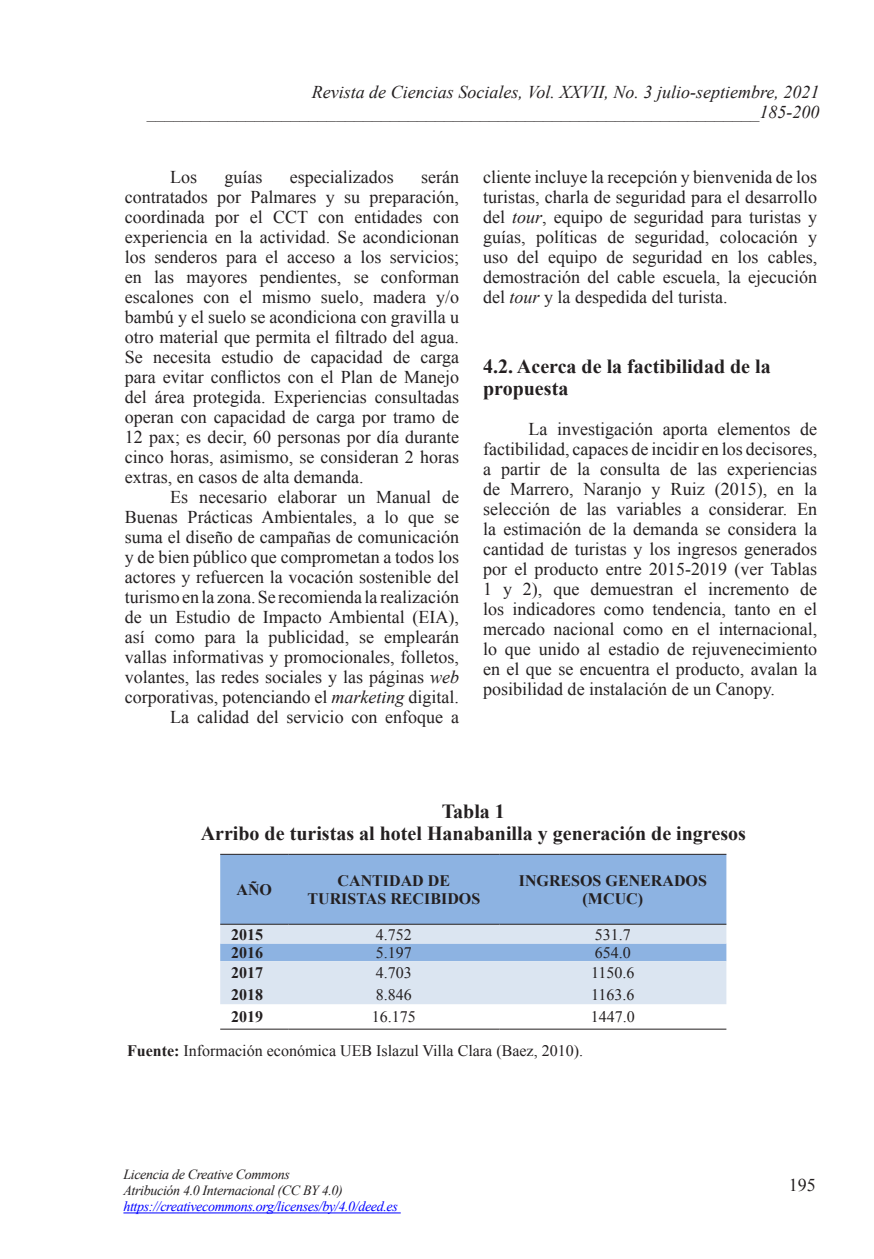
<style>
.page{position:relative;width:874px;height:1259px;background:#fff}
.page>*{position:absolute;margin:0;border:0;box-sizing:border-box;transform-origin:0 0}
.a_titulo-tabla{font:700 20px "Times New Roman";color:#231f20}
.a_titulo1{font:700 20px/22px "Times New Roman";color:#231f20}
.a_contenido{font:18px/20px "Times New Roman";color:#231f20;text-align:justify}
.t1{font:italic 18px/20px "Times New Roman";color:#231f20;text-align:right}
.Párrafo_de_lista{font:16px "Times New Roman";color:#231f20}
.Párrafo_de_lista-2{font:700 16px/18px "Times New Roman";color:#231f20;text-align:center}
.t2{font:italic 14px/16px "Times New Roman";letter-spacing:-.025em;color:#231f20}
.t3{font:italic 14px "Times New Roman";letter-spacing:-.025em;color:#00f}
.s1{font-style:italic}
.s2{font-weight:700}
</style>
<div class="page">
<hr style="left:123px;top:1212px;width:277px;height:1px;background:#00f">
<div style="left:220px;top:855px;width:506px;height:68px;background:#8db3e2"></div>
<svg style="left:220px;top:924px;width:506px;height:80px;background:#c8d8eb"></svg>
<hr style="left:220px;top:854px;width:68px;height:1px;background:#231f20">
<hr style="left:288px;top:854px;width:211px;height:1px;background:#231f20">
<hr style="left:499px;top:854px;width:227px;height:1px;background:#231f20">
<hr style="left:220px;top:923px;width:68px;height:1px;background:#231f20">
<hr style="left:288px;top:923px;width:211px;height:1px;background:#231f20">
<hr style="left:499px;top:923px;width:227px;height:1px;background:#231f20">
<hr style="left:220px;top:1028px;width:68px;height:1px;background:#231f20">
<hr style="left:288px;top:1028px;width:211px;height:1px;background:#231f20">
<hr style="left:499px;top:1028px;width:227px;height:1px;background:#231f20">
<p class="t1" style="left:147px;top:81px;width:673px">Revista de Ciencias Sociales, Vol. XXVII, No. 3 julio-septiembre, 2021 ____________________________________________________________________185-200</p>
<p class="a_contenido" style="left:170px;top:166px;width:28px">Los</p>
<p class="a_contenido" style="left:224px;top:166px;width:39px">guías</p>
<p class="a_contenido" style="left:289px;top:166px;width:105px">especializados</p>
<p class="a_contenido" style="left:125px;top:166px;width:335px;text-indent:296px">serán contratados por Palmares y su preparación, coordinada por el CCT con entidades con experiencia en la actividad. Se acondicionan los senderos para el acceso a los servicios; en las mayores pendientes, se conforman escalones con el mismo suelo, madera y/o bambú y el suelo se acondiciona con gravilla u otro material que permita el filtrado del agua.<br>Se necesita estudio de capacidad de carga para evitar conflictos con el Plan de Manejo del área protegida. Experiencias consultadas operan con capacidad de carga por tramo de 12 pax; es decir, 60 personas por día durante cinco horas, asimismo, se consideran 2 horas extras, en casos de alta demanda.</p>
<p class="a_contenido" style="left:125px;top:486px;width:335px;text-indent:45px">Es necesario elaborar un Manual de Buenas Prácticas Ambientales, a lo que se suma el diseño de campañas de comunicación y de bien público que comprometan a todos los actores y refuercen la vocación sostenible del turismo en la zona. Se recomienda la realización de un Estudio de Impacto Ambiental (EIA), así como para la publicidad, se emplearán vallas informativas y promocionales, folletos, volantes, las redes sociales y las páginas <span class="s1">web </span>corporativas, potenciando el <span class="s1">marketing</span> digital.</p>
<p class="a_contenido" style="left:170px;top:706px;width:290px">La calidad del servicio con enfoque a</p>
<p class="a_contenido" style="left:483px;top:166px;width:335px">cliente incluye la recepción y bienvenida de los turistas, charla de seguridad para el desarrollo del <span class="s1">tour</span>, equipo de seguridad para turistas y guías, políticas de seguridad, colocación y uso del equipo de seguridad en los cables, demostración del cable escuela, la ejecución del <span class="s1">tour</span> y la despedida del turista.</p>
<p class="a_titulo1" style="left:483px;top:354px;width:289px">4.2. Acerca de la factibilidad de la propuesta</p>
<p class="a_contenido" style="left:483px;top:418px;width:335px;text-indent:45px">La investigación aporta elementos de factibilidad, capaces de incidir en los decisores, a partir de la consulta de las experiencias de Marrero, Naranjo y Ruiz (2015), en la selección de las variables a considerar. En la estimación de la demanda se considera la cantidad de turistas y los ingresos generados por el producto entre 2015-2019 (ver Tablas 1 y 2), que demuestran el incremento de los indicadores como tendencia, tanto en el mercado nacional como en el internacional, lo que unido al estadio de rejuvenecimiento en el que se encuentra el producto, avalan la posibilidad de instalación de un Canopy.</p>
<p class="a_titulo-tabla" style="left:441px;top:797px;width:65px">Tabla 1</p>
<p class="a_titulo-tabla" style="left:200px;top:819px;width:546px">Arribo de turistas al hotel Hanabanilla y generación de ingresos</p>
<p class="Párrafo_de_lista-2" style="left:236px;top:880px;width:37px">AÑO</p>
<p class="Párrafo_de_lista-2" style="left:307px;top:871px;width:174px">CANTIDAD DE<br>TURISTAS RECIBIDOS</p>
<p class="Párrafo_de_lista-2" style="left:518px;top:871px;width:190px">INGRESOS GENERADOS</p>
<p class="Párrafo_de_lista-2" style="left:582px;top:889px;width:62px">(MCUC)</p>
<p class="Párrafo_de_lista-2" style="left:231px;top:925px;width:33px">2015</p>
<p class="Párrafo_de_lista" style="left:375px;top:923px;width:37px">4.752</p>
<p class="Párrafo_de_lista" style="left:594px;top:923px;width:37px">531.7</p>
<p class="Párrafo_de_lista-2" style="left:231px;top:943px;width:33px">2016</p>
<p class="Párrafo_de_lista" style="left:375px;top:941px;width:37px">5.197</p>
<p class="Párrafo_de_lista" style="left:594px;top:941px;width:37px">654.0</p>
<p class="Párrafo_de_lista-2" style="left:231px;top:963px;width:33px">2017</p>
<p class="Párrafo_de_lista" style="left:375px;top:962px;width:37px">4.703</p>
<p class="Párrafo_de_lista" style="left:591px;top:962px;width:45px">1150.6</p>
<p class="Párrafo_de_lista-2" style="left:231px;top:985px;width:33px">2018</p>
<p class="Párrafo_de_lista" style="left:375px;top:984px;width:37px">8.846</p>
<p class="Párrafo_de_lista" style="left:591px;top:984px;width:45px">1163.6</p>
<p class="Párrafo_de_lista-2" style="left:231px;top:1007px;width:33px">2019</p>
<p class="Párrafo_de_lista" style="left:371px;top:1006px;width:45px">16.175</p>
<p class="Párrafo_de_lista" style="left:590px;top:1006px;width:45px">1447.0</p>
<p class="Párrafo_de_lista" style="left:127px;top:1040px;width:457px"><span class="s2">Fuente:</span> Información económica UEB Islazul Villa Clara (Baez, 2010).</p>
<p class="t2" style="left:123px;top:1166px;width:221px">Licencia de Creative Commons<br>Atribución 4.0 Internacional (CC BY 4.0)</p>
<p class="t3" style="left:123px;top:1197px;width:276px">https://creativecommons.org/licenses/by/4.0/deed.es</p>
<p class="a_contenido" style="left:788px;top:1175px;width:28px">195</p>
</div>
